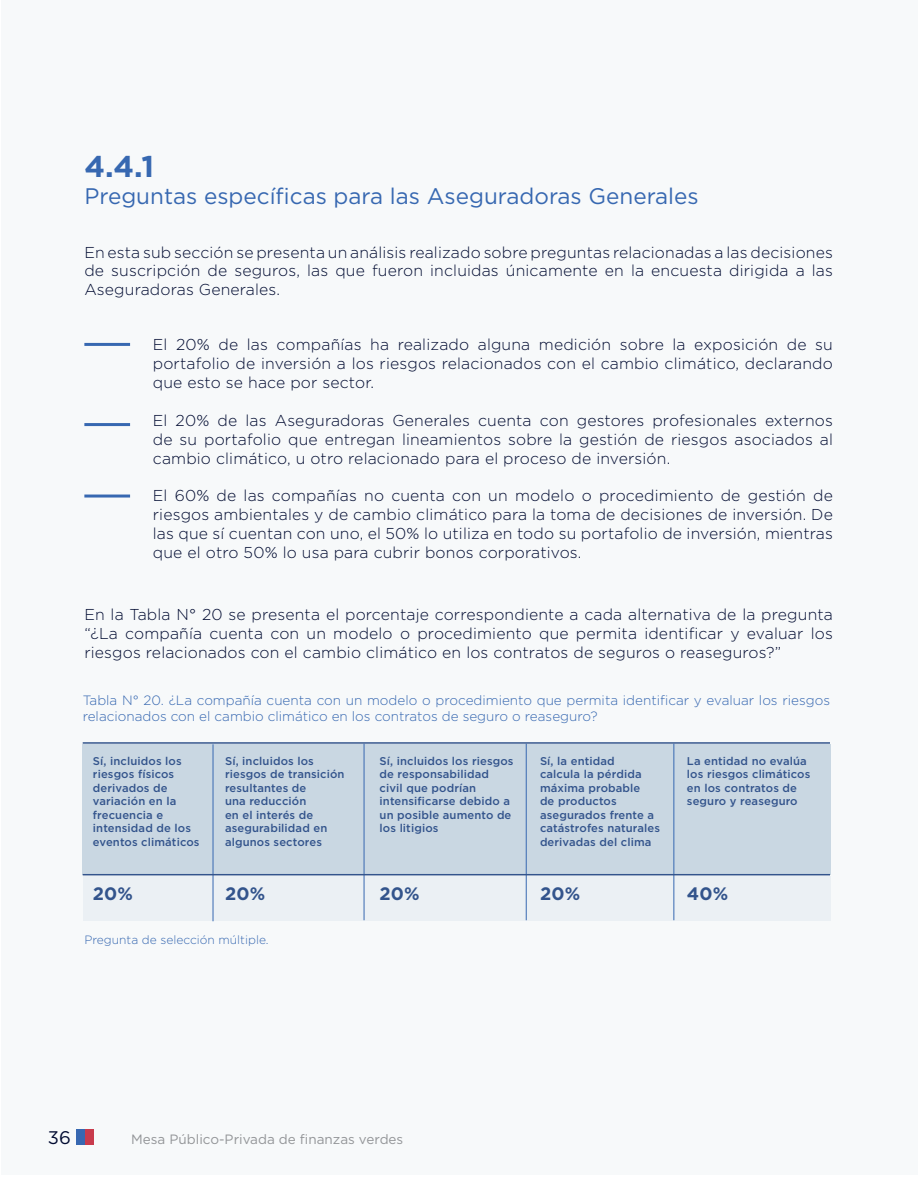
<style>
.page{position:relative;width:918px;height:1188px;background:#fff}
.page>*{position:absolute;margin:0;border:0;box-sizing:border-box;transform-origin:0 0}
.t1{font:700 30px "Gotham";color:#3768b1}
.t2{font:22.5px "Gotham";color:#3768b1}
.t3{font:18.3px "Gotham";color:#010b31}
.t4{font:700 18px "Gotham";letter-spacing:.01em;color:#33548c}
.t5{font:300 15.75px/18.9px "Gotham";letter-spacing:.01em;color:#010b31;text-align:justify}
.t6{font:300 13.5px/16.2px "Gotham";color:#3768b1}
.t7{font:13.5px "Gotham";color:#939598}
.t8{font:300 12px "Gotham";color:#3768b1}
.t9{font:500 11.25px/13.5px "Gotham";letter-spacing:.01em;color:#33548c}
</style>
<div class="page">
<div style="left:1px;top:0;width:917px;height:1175px;background:#f7f9fa"></div>
<hr style="left:84px;top:343px;width:46px;height:3px;background:#3768b1">
<hr style="left:84px;top:423px;width:46px;height:3px;background:#3768b1">
<hr style="left:84px;top:495px;width:46px;height:3px;background:#3768b1">
<div style="left:83px;top:744px;width:748px;height:131px;background:#c9d7e2"></div>
<div style="left:83px;top:876px;width:748px;height:45px;background:#ebf0f4"></div>
<hr style="left:213px;top:744px;width:1px;height:177px;background:#3768b1">
<hr style="left:364px;top:744px;width:1px;height:176px;background:#3768b1">
<hr style="left:526px;top:744px;width:1px;height:176px;background:#3768b1">
<hr style="left:674px;top:744px;width:1px;height:176px;background:#3768b1">
<hr style="left:83px;top:874px;width:747px;height:1px;background:#33548c">
<hr style="left:83px;top:742px;width:747px;height:2px;background:#33548c">
<div style="left:85px;top:1129px;width:9px;height:16px;background:#c83b4c"></div>
<div style="left:77px;top:1129px;width:8px;height:16px;background:#3768b1"></div>
<h1 class="t1" style="left:84px;top:147px;width:71px">4.4.1</h1>
<h2 class="t2" style="left:84px;top:182px;width:616px">Preguntas específicas para las Aseguradoras Generales</h2>
<p class="t5" style="left:84px;top:242px;width:750px">En esta sub sección se presenta un análisis realizado sobre preguntas relacionadas a las decisiones de suscripción de seguros, las que fueron incluidas únicamente en la encuesta dirigida a las Aseguradoras Generales.</p>
<p class="t5" style="left:153px;top:335px;width:682px">El 20% de las compañías ha realizado alguna medición sobre la exposición de su portafolio de inversión a los riesgos relacionados con el cambio climático, declarando que esto se hace por sector.</p>
<p class="t5" style="left:153px;top:410px;width:682px">El 20% de las Aseguradoras Generales cuenta con gestores profesionales externos de su portafolio que entregan lineamientos sobre la gestión de riesgos asociados al cambio climático, u otro relacionado para el proceso de inversión.</p>
<p class="t5" style="left:153px;top:486px;width:682px">El 60% de las compañías no cuenta con un modelo o procedimiento de gestión de riesgos ambientales y de cambio climático para la toma de decisiones de inversión. De las que sí cuentan con uno, el 50% lo utiliza en todo su portafolio de inversión, mientras que el otro 50% lo usa para cubrir bonos corporativos.</p>
<p class="t5" style="left:84px;top:605px;width:750px">En la Tabla N° 20 se presenta el porcentaje correspondiente a cada alternativa de la pregunta “¿La compañía cuenta con un modelo o procedimiento que permita identificar y evaluar los riesgos relacionados con el cambio climático en los contratos de seguros o reaseguros?”</p>
<p class="t6" style="left:83px;top:691px;width:749px">Tabla N° 20. ¿La compañía cuenta con un modelo o procedimiento que permita identificar y evaluar los riesgos relacionados con el cambio climático en los contratos de seguro o reaseguro?</p>
<p class="t9" style="left:93px;top:754px;width:108px">Sí, incluidos los riesgos físicos derivados de variación en la frecuencia e intensidad de los eventos climáticos</p>
<p class="t9" style="left:225px;top:754px;width:121px">Sí, incluidos los riesgos de transición resultantes de<br>una reducción<br>en el interés de asegurabilidad en algunos sectores</p>
<p class="t9" style="left:380px;top:754px;width:135px">Sí, incluidos los riesgos de responsabilidad civil que podrían intensificarse debido a un posible aumento de los litigios</p>
<p class="t9" style="left:540px;top:754px;width:122px">Sí, la entidad<br>calcula la pérdida máxima probable<br>de productos asegurados frente a catástrofes naturales derivadas del clima</p>
<p class="t9" style="left:687px;top:754px;width:125px">La entidad no evalúa los riesgos climáticos en los contratos de seguro y reaseguro</p>
<p class="t4" style="left:93px;top:881px;width:42px">20%</p>
<p class="t4" style="left:225px;top:881px;width:42px">20%</p>
<p class="t4" style="left:380px;top:881px;width:42px">20%</p>
<p class="t4" style="left:540px;top:881px;width:42px">20%</p>
<p class="t4" style="left:687px;top:881px;width:43px">40%</p>
<p class="t8" style="left:84px;top:932px;width:186px">Pregunta de selección múltiple.</p>
<p class="t3" style="left:48px;top:1126px;width:24px">36</p>
<p class="t7" style="left:131px;top:1130px;width:274px">Mesa Público-Privada de finanzas verdes</p>
</div>
